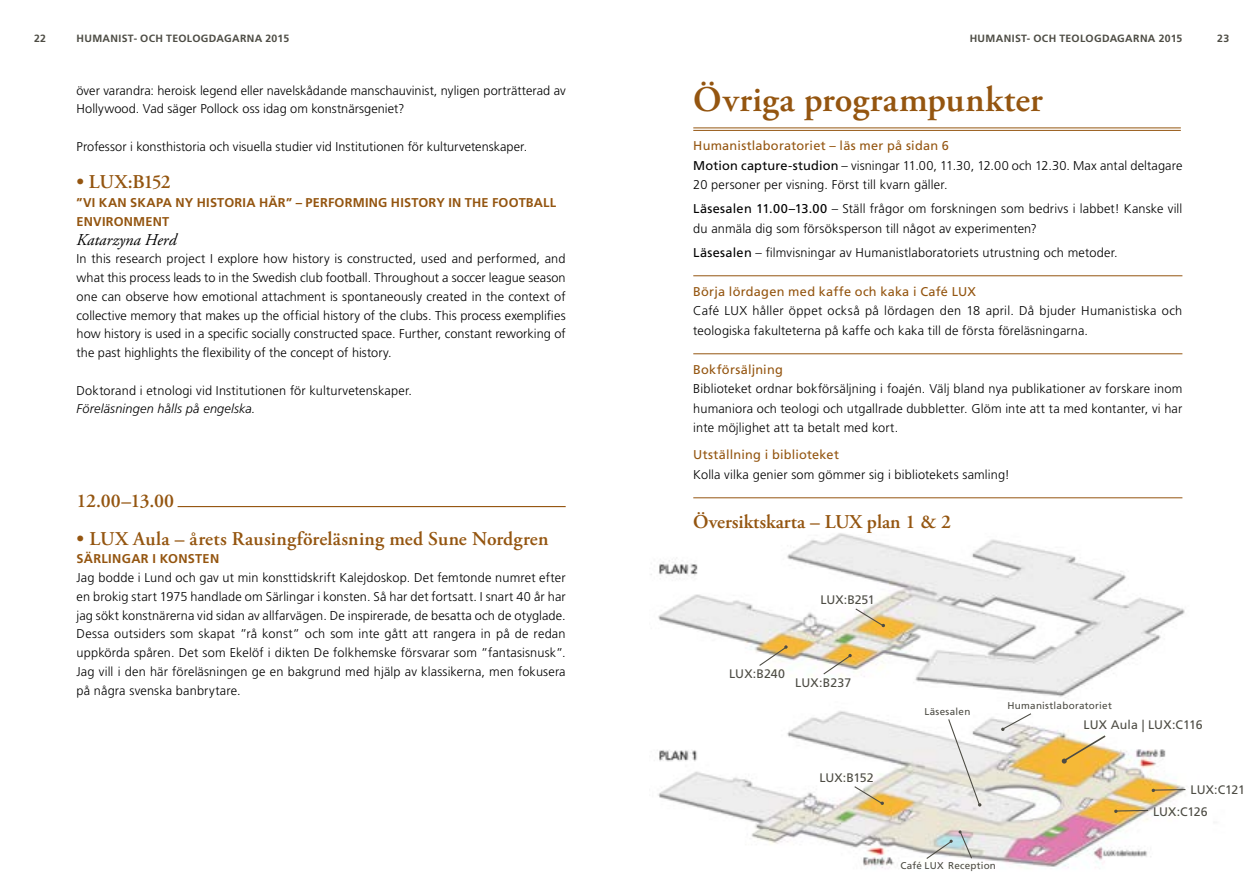
<style>
.page{position:relative;width:1259px;height:893px;background:#fff}
.page>*{position:absolute;margin:0;border:0;box-sizing:border-box;transform-origin:0 0}
.t1{font:600 36px "Adobe Garamond Pro";letter-spacing:.015em;color:#945510}
.t2{font:600 19.5px "Adobe Garamond Pro";color:#945510}
.t3{font:italic 16.5px "Adobe Garamond Pro";letter-spacing:.005em;color:#000}
.t4{font:300 12.75px/18.8px "Frutiger LT Std";letter-spacing:.01em;color:#000}
.t5{font:700 12.75px/18.8px "Frutiger LT Std";letter-spacing:.015em;color:#945510}
.t6{font:12.75px "Frutiger LT Std";letter-spacing:.015em;color:#945510}
.t7{font:italic 300 12.75px "Frutiger LT Std";letter-spacing:.01em;color:#000}
.t8{font:12.3px/22.2px "Frutiger LT Std";color:#4d4c44}
.t9{font:700 10.5px "Frutiger LT Std";letter-spacing:.03em;color:#4d4c44}
.t10{font:9.9px "Frutiger LT Std";letter-spacing:.025em;color:#4d4c44}
.s1{font-weight:400;color:#945510}
.s2{font-weight:400}
</style>
<div class="page">
<hr style="left:178px;top:506px;width:388px;height:1px;background:#945510">
<hr style="left:693px;top:128px;width:487px;height:1px;background:#945510">
<hr style="left:693px;top:130px;width:487px;height:1px;background:#945510">
<hr style="left:693px;top:275px;width:489px;height:1px;background:#945510">
<hr style="left:693px;top:353px;width:489px;height:1px;background:#945510">
<hr style="left:693px;top:497px;width:489px;height:1px;background:#945510">
<img style="left:650px;top:533px;width:535px;height:336px">
<svg style="left:1061px;top:734px;width:46px;height:30px"></svg>
<svg style="left:1151px;top:788px;width:35px;height:4px"></svg>
<svg style="left:1114px;top:809px;width:35px;height:4px"></svg>
<svg style="left:853px;top:785px;width:31px;height:20px"></svg>
<svg style="left:1001px;top:712px;width:31px;height:19px"></svg>
<svg style="left:947px;top:718px;width:34px;height:89px"></svg>
<svg style="left:854px;top:607px;width:31px;height:20px"></svg>
<svg style="left:758px;top:645px;width:29px;height:22px"></svg>
<svg style="left:822px;top:654px;width:30px;height:21px"></svg>
<svg style="left:925px;top:840px;width:27px;height:20px"></svg>
<svg style="left:958px;top:830px;width:15px;height:30px"></svg>
<p class="t9" style="left:34px;top:32px;width:14px">22</p>
<p class="t9" style="left:77px;top:32px;width:214px">HUMANIST- OCH TEOLOGDAGARNA 2015</p>
<p class="t9" style="left:969px;top:32px;width:214px">HUMANIST- OCH TEOLOGDAGARNA 2015</p>
<p class="t9" style="left:1217px;top:32px;width:13px">23</p>
<p class="t4" style="left:77px;top:81px;width:490px">över varandra: heroisk legend eller navelskådande manschauvinist, nyligen porträtterad av<br>Hollywood. Vad säger Pollock oss idag om konstnärsgeniet?</p>
<p class="t4" style="left:77px;top:137px;width:452px">Professor i konsthistoria och visuella studier vid Institutionen för kulturvetenskaper.</p>
<h2 class="t2" style="left:77px;top:171px;width:96px">• LUX:B152</h2>
<p class="t5" style="left:77px;top:193px;width:481px">”VI KAN SKAPA NY HISTORIA HÄR” – PERFORMING HISTORY IN THE FOOTBALL<br>ENVIRONMENT</p>
<p class="t3" style="left:77px;top:229px;width:101px">Katarzyna Herd</p>
<p class="t4" style="left:77px;top:250px;width:490px;text-align:justify">In this research project I explore how history is constructed, used and performed, and what this process leads to in the Swedish club football. Throughout a soccer league season one can observe how emotional attachment is spontaneously created in the context of collective memory that makes up the official history of the clubs. This process exemplifies how history is used in a specific socially constructed space. Further, constant reworking of the past highlights the flexibility of the concept of history.</p>
<p class="t4" style="left:77px;top:381px;width:337px">Doktorand i etnologi vid Institutionen för kulturvetenskaper.</p>
<p class="t7" style="left:77px;top:402px;width:180px">Föreläsningen hålls på engelska.</p>
<h2 class="t2" style="left:77px;top:490px;width:99px">12.00–13.00</h2>
<h2 class="t2" style="left:77px;top:527px;width:473px">• LUX Aula – årets Rausingföreläsning med Sune Nordgren</h2>
<p class="t5" style="left:77px;top:550px;width:144px">SÄRLINGAR I KONSTEN</p>
<p class="t4" style="left:77px;top:569px;width:491px;text-align:justify">Jag bodde i Lund och gav ut min konsttidskrift Kalejdoskop. Det femtonde numret efter en brokig start 1975 handlade om Särlingar i konsten. Så har det fortsatt. I snart 40 år har jag sökt konstnärerna vid sidan av allfarvägen. De inspirerade, de besatta och de otyglade.<br>Dessa outsiders som skapat ”rå konst” och som inte gått att rangera in på de redan uppkörda spåren. Det som Ekelöf i dikten De folkhemske försvarar som ”fantasisnusk”.<br>Jag vill i den här föreläsningen ge en bakgrund med hjälp av klassikerna, men fokusera på några svenska banbrytare.</p>
<h1 class="t1" style="left:693px;top:79px;width:351px">Övriga programpunkter</h1>
<p class="t4" style="left:693px;top:136px;width:490px;line-height:19.5px"><span class="s1">Humanistlaboratoriet – läs mer på sidan 6<br></span><span class="s2">Motion capture-studion</span> – visningar 11.00, 11.30, 12.00 och 12.30. Max antal deltagare<br>20 personer per visning. Först till kvarn gäller.</p>
<p class="t4" style="left:693px;top:199px;width:490px;line-height:19.5px"><span class="s2">Läsesalen 11.00–13.00</span> – Ställ frågor om forskningen som bedrivs i labbet! Kanske vill du anmäla dig som försöksperson till något av experimenten?</p>
<p class="t4" style="left:693px;top:243px;width:426px"><span class="s2">Läsesalen</span> – filmvisningar av Humanistlaboratoriets utrustning och metoder.</p>
<p class="t6" style="left:693px;top:284px;width:284px">Börja lördagen med kaffe och kaka i Café LUX</p>
<p class="t4" style="left:693px;top:301px;width:490px;line-height:19.5px">Café LUX håller öppet också på lördagen den 18 april. Då bjuder Humanistiska och teologiska fakulteterna på kaffe och kaka till de första föreläsningarna.</p>
<p class="t6" style="left:693px;top:362px;width:91px">Bokförsäljning</p>
<p class="t4" style="left:693px;top:379px;width:490px;line-height:19.5px;text-align:justify">Biblioteket ordnar bokförsäljning i foajén. Välj bland nya publikationer av forskare inom humaniora och teologi och utgallrade dubbletter. Glöm inte att ta med kontanter, vi har inte möjlighet att ta betalt med kort.</p>
<p class="t6" style="left:693px;top:447px;width:147px">Utställning i biblioteket</p>
<p class="t4" style="left:693px;top:465px;width:318px">Kolla vilka genier som gömmer sig i bibliotekets samling!</p>
<h2 class="t2" style="left:693px;top:510px;width:259px">Översiktskarta – LUX plan 1 &amp; 2</h2>
<p class="t8" style="left:820px;top:588px;width:56px">LUX:B251</p>
<p class="t8" style="left:729px;top:662px;width:57px">LUX:B240</p>
<p class="t8" style="left:795px;top:672px;width:58px">LUX:B237</p>
<p class="t8" style="left:819px;top:766px;width:56px">LUX:B152</p>
<p class="t10" style="left:924px;top:706px;width:48px">Läsesalen</p>
<p class="t10" style="left:1007px;top:700px;width:106px">Humanistlaboratoriet</p>
<p class="t8" style="left:1083px;top:713px;width:121px">LUX Aula | LUX:C116</p>
<p class="t10" style="left:900px;top:860px;width:97px">Café LUX Reception</p>
<p class="t8" style="left:1153px;top:779px;width:93px;text-indent:37px">LUX:C121<br>LUX:C126</p>
</div>
